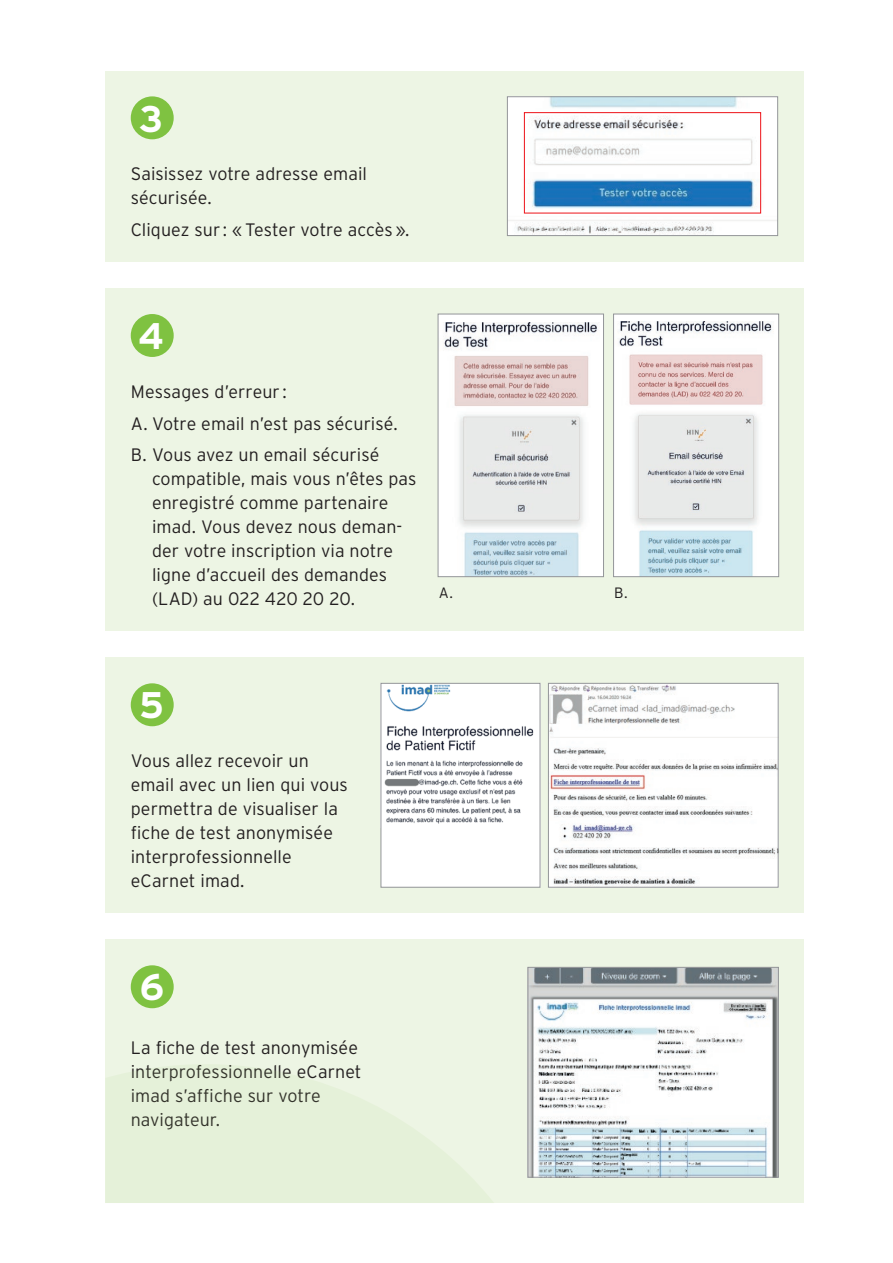
<style>
.page{position:relative;width:893px;height:1263px;background:#fff}
.page>*{position:absolute;margin:0;border:0;box-sizing:border-box;transform-origin:0 0}
.t1{font:700 37.05px "Interstate";color:#fff}
.t2{font:300 18px/24px "Interstate";letter-spacing:.005em;color:#231f20}
.t3{font:300 15px "Interstate";color:#231f20}
</style>
<div class="page">
<div style="left:105px;top:940px;width:699px;height:263px;background:#edf5e4"></div>
<div style="left:131px;top:965px;width:43px;height:43px;background:#7fc241;border-radius:50%"></div>
<svg style="left:106px;top:1065px;width:387px;height:138px;fill:#e5f1d9"></svg>
<img style="left:530px;top:969px;width:247px;height:206px">
<div style="left:528px;top:967px;width:251px;height:210px;border:1px solid #939598"></div>
<div style="left:105px;top:71px;width:699px;height:190px;background:#edf5e4"></div>
<div style="left:131px;top:96px;width:43px;height:43px;background:#7fc241;border-radius:50%"></div>
<img style="left:509px;top:98px;width:267px;height:136px">
<div style="left:507px;top:96px;width:271px;height:140px;border:1px solid #939598"></div>
<div style="left:524px;top:112px;width:237px;height:102px;border:1px solid #ee1d23"></div>
<div style="left:105px;top:288px;width:699px;height:343px;background:#edf5e4"></div>
<div style="left:131px;top:314px;width:43px;height:43px;background:#7fc241;border-radius:50%"></div>
<div style="left:438px;top:314px;width:165px;height:263px;background:#fff"></div>
<img style="left:444px;top:322px;width:154px;height:253px">
<div style="left:438px;top:314px;width:166px;height:263px;border:1px solid #939598"></div>
<img style="left:615px;top:321px;width:162px;height:254px">
<div style="left:613px;top:314px;width:166px;height:263px;border:1px solid #939598"></div>
<div style="left:105px;top:658px;width:699px;height:255px;background:#edf5e4"></div>
<div style="left:131px;top:683px;width:43px;height:43px;background:#7fc241;border-radius:50%"></div>
<div style="left:381px;top:683px;width:159px;height:204px;background:#fff"></div>
<img style="left:384px;top:685px;width:150px;height:139px">
<div style="left:381px;top:683px;width:159px;height:204px;border:1px solid #939598"></div>
<img style="left:550px;top:685px;width:226px;height:200px">
<div style="left:548px;top:683px;width:230px;height:204px;border:1px solid #939598"></div>
<h1 class="t1" style="left:139px;top:96px;width:25px">3</h1>
<p class="t2" style="left:131px;top:162px;width:238px">Saisissez votre adresse email sécurisée.</p>
<p class="t2" style="left:131px;top:218px;width:280px">Cliquez sur : «Tester votre accès ».</p>
<h1 class="t1" style="left:138px;top:314px;width:27px">4</h1>
<p class="t2" style="left:131px;top:376px;width:268px;line-height:31.7px">Messages d’erreur :<br>A. Votre email n’est pas sécurisé.<br>B. Vous avez un email sécurisé</p>
<p class="t2" style="left:152px;top:467px;width:266px">compatible, mais vous n’êtes pas enregistré comme partenaire imad. Vous devez nous deman&shy;der votre inscription via notre ligne d’accueil des demandes (LAD) au 022 420 20 20.</p>
<p class="t3" style="left:439px;top:584px;width:16px">A.</p>
<p class="t3" style="left:614px;top:584px;width:15px">B.</p>
<h1 class="t1" style="left:139px;top:683px;width:26px">5</h1>
<p class="t2" style="left:131px;top:749px;width:219px">Vous allez recevoir un email avec un lien qui vous permettra de visualiser la fiche de test anonymisée interprofessionnelle eCarnet imad.</p>
<h1 class="t1" style="left:140px;top:965px;width:26px">6</h1>
<p class="t2" style="left:131px;top:1035px;width:232px">La fiche de test anonymisée interprofessionnelle eCarnet imad s’affiche sur votre navigateur.</p>
</div>
